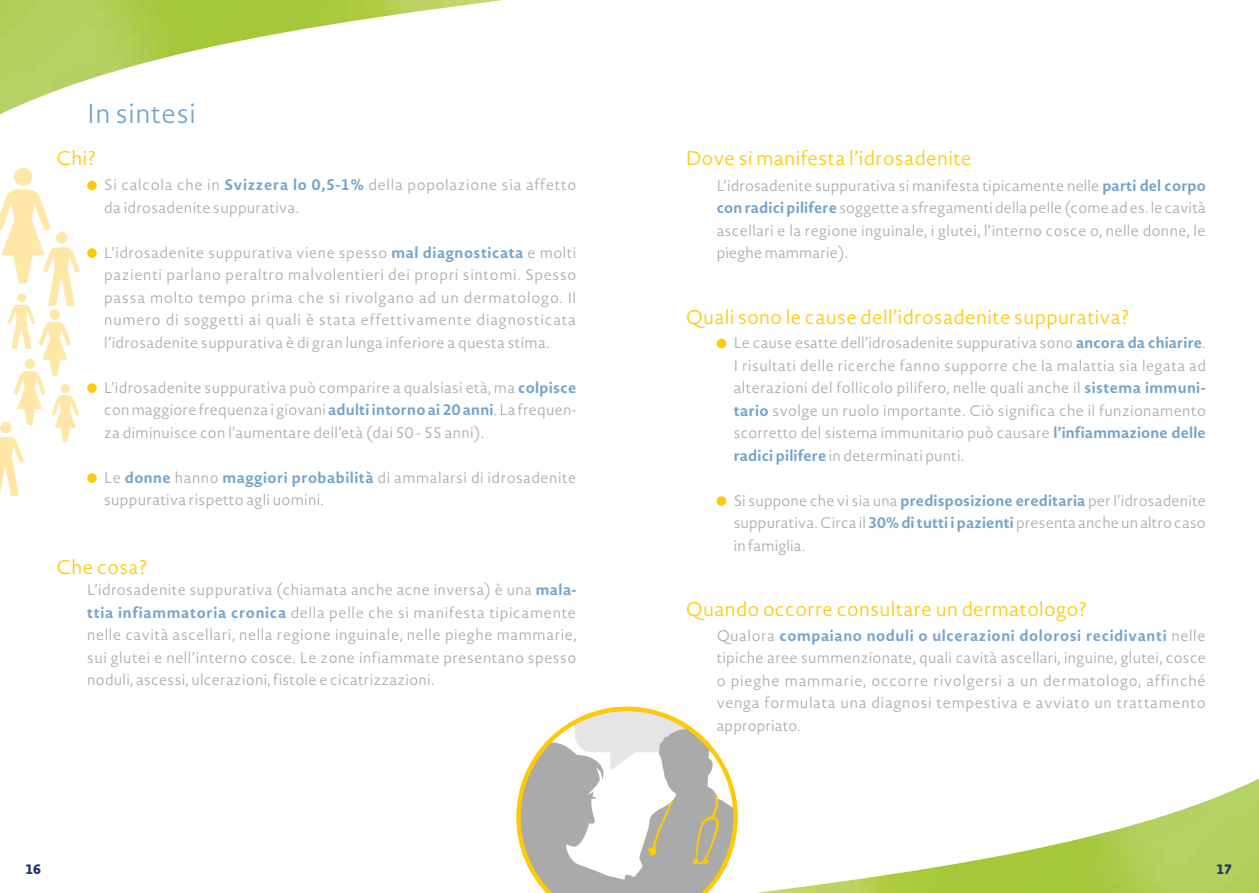
<style>
.page{position:relative;width:1259px;height:893px;background:#fff}
.page>*{position:absolute;margin:0;border:0;box-sizing:border-box;transform-origin:0 0}
.t1{font:300 27px "Novel Sans Rd Pro";letter-spacing:.02em;color:#75a4ce}
.t2{font:300 19.5px "Novel Sans Rd Pro";letter-spacing:.02em;color:#fec905}
.t3{font:300 15px/22.5px "Novel Sans Rd Pro";letter-spacing:.02em;color:#aaa;text-align:justify}
.t4{font:300 15px/22.5px "Novel Sans Rd Pro";letter-spacing:.045em;color:#aaa}
.t5{font:800 13.5px "Novel Sans Rd Pro";color:#1f386c}
.s1{font-weight:700;color:#75a4ce}
</style>
<div class="page">
<img style="left:0;top:0;width:503px;height:115px">
<img style="left:737px;top:778px;width:522px;height:115px">
<div style="left:87px;top:181px;width:10px;height:9px;background:#fec905;border-radius:50%"></div>
<div style="left:87px;top:248px;width:10px;height:10px;background:#fec905;border-radius:50%"></div>
<div style="left:87px;top:383px;width:10px;height:10px;background:#fec905;border-radius:50%"></div>
<div style="left:87px;top:473px;width:10px;height:10px;background:#fec905;border-radius:50%"></div>
<div style="left:716px;top:339px;width:10px;height:9px;background:#fec905;border-radius:50%"></div>
<div style="left:716px;top:496px;width:10px;height:10px;background:#fec905;border-radius:50%"></div>
<svg style="left:0;top:168px;width:79px;height:328px"></svg>
<svg style="left:516px;top:707px;width:221px;height:186px"></svg>
<h1 class="t1" style="left:87px;top:94px;width:110px">In sintesi</h1>
<h2 class="t2" style="left:56px;top:144px;width:41px">Chi?</h2>
<p class="t4" style="left:104px;top:174px;width:473px">Si calcola che in <span class="s1">Svizzera lo 0,5-1%</span> della popolazione sia affetto da idrosadenite suppurativa.</p>
<p class="t3" style="left:104px;top:241px;width:474px">L’idrosadenite suppurativa viene spesso <span class="s1">mal diagnosticata</span> e molti pazienti parlano peraltro malvolentieri dei propri sintomi. Spesso passa molto tempo prima che si rivolgano ad un dermatologo. Il numero di soggetti ai quali è stata effettivamente diagnosticata l’idrosadenite suppurativa è di gran lunga inferiore a questa stima.</p>
<p class="t3" style="left:104px;top:376px;width:474px">L’idrosadenite suppurativa può comparire a qualsiasi età, ma <span class="s1">colpisce </span>con maggiore frequenza i giovani <span class="s1">adulti intorno ai 20 anni</span>. La frequen&shy;za diminuisce con l’aumentare dell’età (dai 50 - 55 anni).</p>
<p class="t3" style="left:104px;top:466px;width:473px">Le <span class="s1">donne</span> hanno <span class="s1">maggiori probabilità</span> di ammalarsi di idrosadenite suppurativa rispetto agli uomini.</p>
<h2 class="t2" style="left:56px;top:553px;width:92px">Che cosa?</h2>
<p class="t3" style="left:87px;top:579px;width:491px">L’idrosadenite suppurativa (chiamata anche acne inversa) è una <span class="s1">mala&shy;ttia infiammatoria cronica</span> della pelle che si manifesta tipicamente nelle cavità ascellari, nella regione inguinale, nelle pieghe mammarie, sui glutei e nell’interno cosce. Le zone infiammate presentano spesso noduli, ascessi, ulcerazioni, fistole e cicatrizzazioni.</p>
<h2 class="t2" style="left:686px;top:144px;width:287px">Dove si manifesta l’idrosadenite</h2>
<p class="t3" style="left:716px;top:174px;width:491px">L’idrosadenite suppurativa si manifesta tipicamente nelle <span class="s1">parti del corpo con radici pilifere</span> soggette a sfregamenti della pelle (come ad es. le cavità ascellari e la regione inguinale, i glutei, l’interno cosce o, nelle donne, le pieghe mammarie).</p>
<h2 class="t2" style="left:686px;top:304px;width:445px">Quali sono le cause dell’idrosadenite suppurativa?</h2>
<p class="t3" style="left:733px;top:332px;width:474px">Le cause esatte dell’idrosadenite suppurativa sono <span class="s1">ancora da chiarire</span>.<br>I risultati delle ricerche fanno supporre che la malattia sia legata ad alterazioni del follicolo pilifero, nelle quali anche il <span class="s1">sistema immuni&shy;tario</span> svolge un ruolo importante. Ciò significa che il funzionamento scorretto del sistema immunitario può causare <span class="s1">l’infiammazione delle radici pilifere</span> in determinati punti.</p>
<p class="t3" style="left:733px;top:489px;width:473px">Si suppone che vi sia una <span class="s1">predisposizione ereditaria</span> per l’idrosadenite suppurativa. Circa il <span class="s1">30% di tutti i pazienti</span> presenta anche un altro caso in famiglia.</p>
<h2 class="t2" style="left:686px;top:595px;width:402px">Quando occorre consultare un dermatologo?</h2>
<p class="t3" style="left:716px;top:624px;width:491px">Qualora <span class="s1">compaiano noduli o ulcerazioni dolorosi recidivanti</span> nelle tipiche aree summenzionate, quali cavità ascellari, inguine, glutei, cosce o pieghe mammarie, occorre rivolgersi a un dermatologo, affinché venga formulata una diagnosi tempestiva e avviato un trattamento appropriato.</p>
<p class="t5" style="left:26px;top:859px;width:17px">16</p>
<p class="t5" style="left:1216px;top:859px;width:17px">17</p>
</div>
